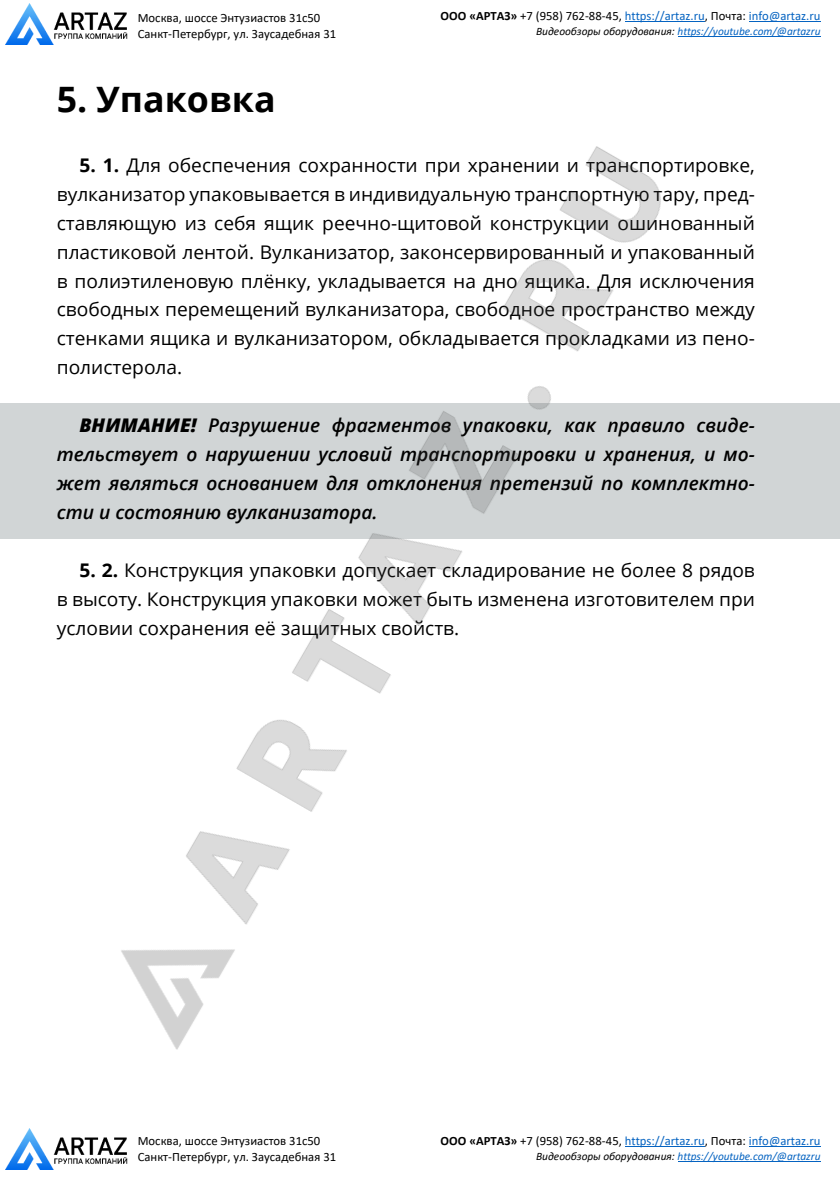
<style>
.page{position:relative;width:840px;height:1191px;background:#fff}
.page>*{position:absolute;margin:0;border:0;box-sizing:border-box;transform-origin:0 0}
.t1{font:700 35px "Open Sans";color:#000}
.t2{font:18.8px/29px "Open Sans";color:#000;text-align:justify}
.t3{font:italic 600 18.8px/29px "Open Sans";color:#000;text-align:justify}
.t4{font:18px "Open Sans";color:#000}
.t5{font:12.6px "Calibri";color:#0563c1}
.t6{font:12.6px/16.6px "Calibri";color:#000}
.t7{font:italic 11.4px "Calibri";letter-spacing:-.005em;color:#0563c1}
.s1{font-weight:700;color:#000}
.s2{color:#000}
.s3{font-weight:700}
.s4{font-weight:800}
</style>
<div class="page">
<div style="left:0;top:403px;width:839px;height:135px;background:#d1d5d6"></div>
<hr style="left:624px;top:1146px;width:80px;height:1px;background:#0563c1">
<hr style="left:748px;top:1146px;width:72px;height:1px;background:#0563c1">
<hr style="left:677px;top:1161px;width:143px;height:1px;background:#0563c1">
<img style="left:6px;top:1128px;width:122px;height:41px">
<img style="left:76px;top:146px;width:623px;height:904px">
<hr style="left:624px;top:21px;width:80px;height:1px;background:#0563c1">
<hr style="left:748px;top:21px;width:72px;height:1px;background:#0563c1">
<hr style="left:677px;top:36px;width:143px;height:1px;background:#0563c1">
<img style="left:6px;top:4px;width:122px;height:41px">
<p class="t6" style="left:138px;top:10px;width:200px">Москва, шоссе Энтузиастов 31с50<br>Санкт-Петербург, ул. Заусадебная 31</p>
<p class="t5" style="left:440px;top:10px;width:381px"><span class="s1">ООО «АРТАЗ»</span> <span class="s2">+7 (958) 762-88-45,</span> https://artaz.ru<span class="s2">, Почта:</span> info@artaz.ru</p>
<p class="t7" style="left:536px;top:27px;width:286px"><span class="s2">Видеообзоры оборудования:</span> https://youtube.com/@artazru</p>
<h1 class="t1" style="left:57px;top:74px;width:220px">5. Упаковка</h1>
<p class="t2" style="left:57px;top:150px;width:699px;text-indent:23px"><span class="s3">5. 1.</span> Для обеспечения сохранности при хранении и транспортировке, вулканизатор упаковывается в индивидуальную транспортную тару, пред&shy;ставляющую из себя ящик реечно-щитовой конструкции ошинованный пластиковой лентой. Вулканизатор, законсервированный и упакованный в полиэтиленовую плёнку, укладывается на дно ящика. Для исключения свободных перемещений вулканизатора, свободное пространство между стенками ящика и вулканизатором, обкладывается прокладками из пено&shy;полистерола.</p>
<p class="t3" style="left:57px;top:410px;width:699px;text-indent:23px"><span class="s4">ВНИМАНИЕ!</span> Разрушение фрагментов упаковки, как правило свиде&shy;тельствует о нарушении условий транспортировки и хранения, и мо&shy;жет являться основанием для отклонения претензий по комплектно&shy;сти и состоянию вулканизатора.</p>
<p class="t2" style="left:57px;top:555px;width:699px;text-indent:23px"><span class="s3">5. 2.</span> Конструкция упаковки допускает складирование не более 8 рядов в высоту. Конструкция упаковки может быть изменена изготовителем при условии сохранения её защитных свойств.</p>
<p class="t4" style="left:733px;top:1129px;width:22px">25</p>
<p class="t6" style="left:138px;top:1133px;width:200px">Москва, шоссе Энтузиастов 31с50<br>Санкт-Петербург, ул. Заусадебная 31</p>
<p class="t5" style="left:440px;top:1135px;width:381px"><span class="s1">ООО «АРТАЗ»</span> <span class="s2">+7 (958) 762-88-45,</span> https://artaz.ru<span class="s2">, Почта:</span> info@artaz.ru</p>
<p class="t7" style="left:536px;top:1151px;width:286px"><span class="s2">Видеообзоры оборудования:</span> https://youtube.com/@artazru</p>
</div>
